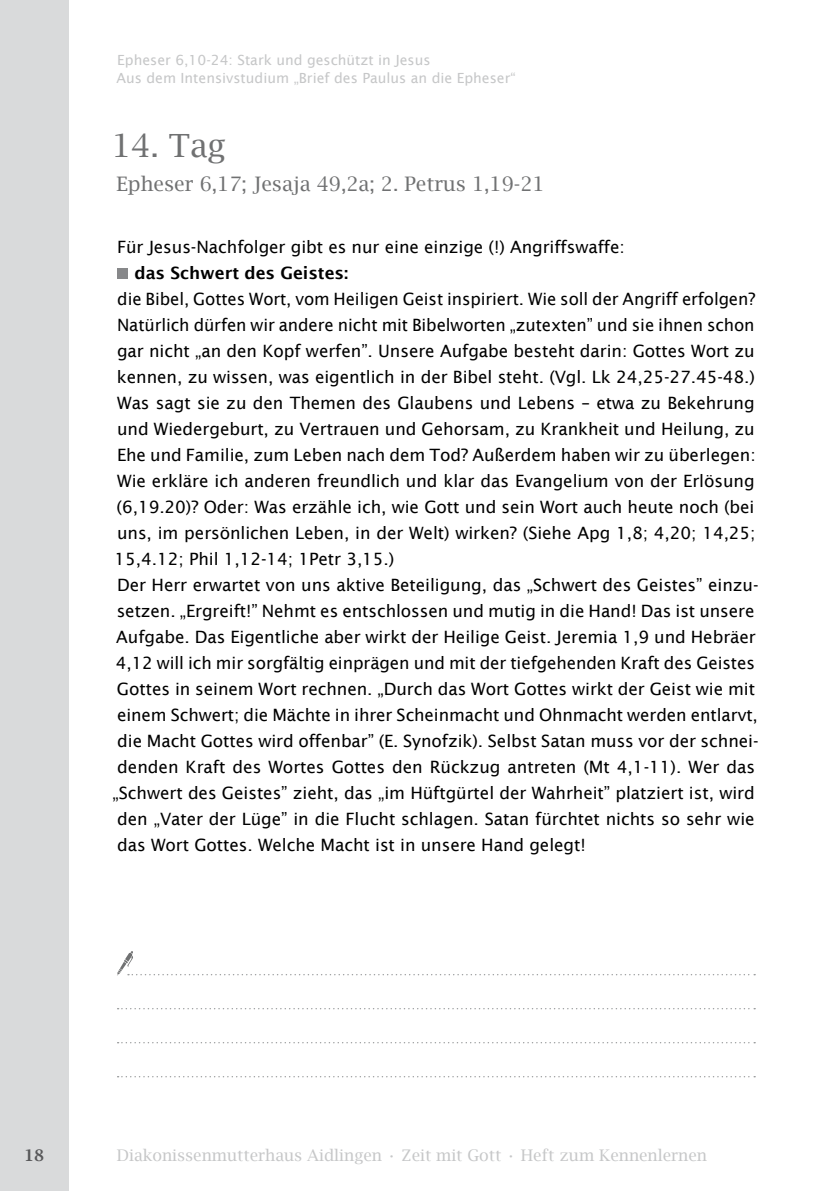
<style>
.page{position:relative;width:840px;height:1191px;background:#fff}
.page>*{position:absolute;margin:0;border:0;box-sizing:border-box;transform-origin:0 0}
.t1{font:32px "Lucida Bright";color:#707172}
.t2{font:20px "Lucida Bright";color:#707172}
.t3{font:17px/26px "Lucida Sans";letter-spacing:-.005em;color:#000}
.t4{font:600 17px "Lucida Sans";letter-spacing:-.005em;color:#000}
.t5{font:16px "Lucida Bright";color:#c6c7c8}
.t6{font:600 16px "Lucida Bright";color:#58585a}
.t7{font:14px/18px "Lucida Sans";color:#c6c7c8}
</style>
<div class="page">
<div style="left:0;top:0;width:68px;height:1191px;background:#d9dadb"></div>
<svg style="left:117px;top:1008px;width:637px;height:1px"></svg>
<svg style="left:117px;top:1042px;width:637px;height:1px"></svg>
<svg style="left:117px;top:1076px;width:637px;height:1px"></svg>
<svg style="left:117px;top:951px;width:637px;height:24px"></svg>
<div style="left:117px;top:269px;width:10px;height:10px;background:#87888a"></div>
<p class="t7" style="left:116px;top:50px;width:400px">Epheser 6,10-24: Stark und geschützt in Jesus<br>Aus dem Intensivstudium „Brief des Paulus an die Epheser“</p>
<h1 class="t1" style="left:112px;top:126px;width:115px">14. Tag</h1>
<p class="t2" style="left:116px;top:172px;width:429px">Epheser 6,17; Jesaja 49,2a; 2. Petrus 1,19-21</p>
<p class="t3" style="left:117px;top:234px;width:509px">Für Jesus-Nachfolger gibt es nur eine einzige (!) Angriffswaffe:</p>
<p class="t4" style="left:134px;top:263px;width:215px">das Schwert des Geistes:</p>
<p class="t3" style="left:112px;top:286px;width:647px">die Bibel, Gottes Wort, vom Heiligen Geist inspiriert. Wie soll der Angriff erfolgen?<br>Natürlich dürfen wir andere nicht mit Bibelworten „zutexten” und sie ihnen schon gar nicht „an den Kopf werfen”. Unsere Aufgabe besteht darin: Gottes Wort zu kennen, zu wissen, was eigentlich in der Bibel steht. (Vgl. Lk 24,25-27.45-48.)<br>Was sagt sie zu den Themen des Glaubens und Lebens – etwa zu Bekehrung und Wiedergeburt, zu Vertrauen und Gehorsam, zu Krankheit und Heilung, zu Ehe und Familie, zum Leben nach dem Tod? Außerdem haben wir zu überlegen:<br>Wie erkläre ich anderen freundlich und klar das Evangelium von der Erlösung (6,19.20)? Oder: Was erzähle ich, wie Gott und sein Wort auch heute noch (bei uns, im persönlichen Leben, in der Welt) wirken? (Siehe Apg 1,8; 4,20; 14,25; 15,4.12; Phil 1,12-14; 1Petr 3,15.)<br>Der Herr erwartet von uns aktive Beteiligung, das „Schwert des Geistes” einzu&shy;setzen. „Ergreift!” Nehmt es entschlossen und mutig in die Hand! Das ist unsere Aufgabe. Das Eigentliche aber wirkt der Heilige Geist. Jeremia 1,9 und Hebräer 4,12 will ich mir sorgfältig einprägen und mit der tiefgehenden Kraft des Geistes Gottes in seinem Wort rechnen. „Durch das Wort Gottes wirkt der Geist wie mit einem Schwert; die Mächte in ihrer Scheinmacht und Ohnmacht werden entlarvt, die Macht Gottes wird offenbar” (E. Synofzik). Selbst Satan muss vor der schnei&shy;denden Kraft des Wortes Gottes den Rückzug antreten (Mt 4,1-11). Wer das „Schwert des Geistes” zieht, das „im Hüftgürtel der Wahrheit” platziert ist, wird den „Vater der Lüge” in die Flucht schlagen. Satan fürchtet nichts so sehr wie das Wort Gottes. Welche Macht ist in unsere Hand gelegt!</p>
<p class="t6" style="left:24px;top:1145px;width:21px">18</p>
<p class="t5" style="left:117px;top:1145px;width:591px">Diakonissenmutterhaus Aidlingen • Zeit mit Gott • Heft zum Kennenlernen</p>
</div>
